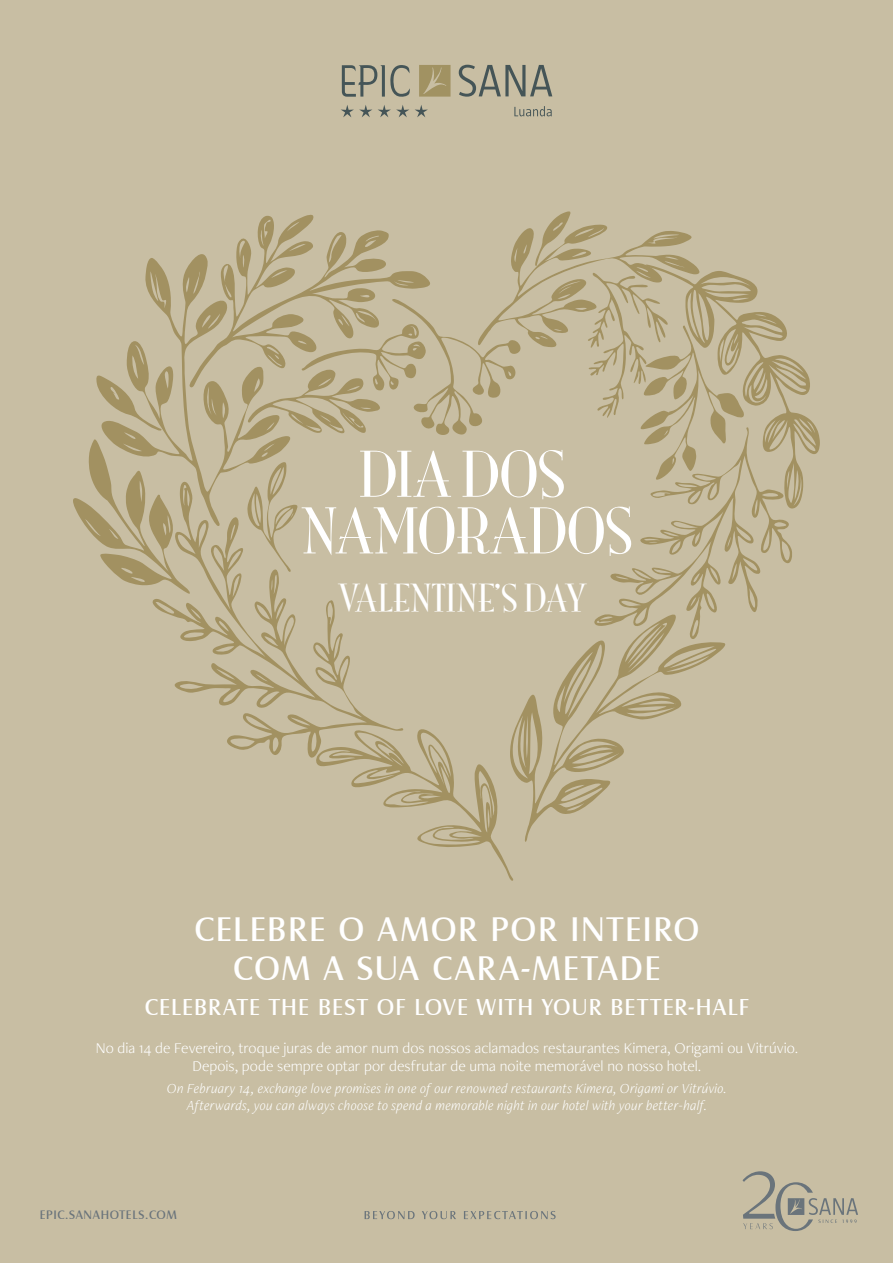
<style>
.page{position:relative;width:893px;height:1263px;background:#c8bea3}
.page>*{position:absolute;margin:0;border:0;box-sizing:border-box;transform-origin:0 0}
.t1{font:58.35px/56.6px "Mona Lisa Solid ITCTT";letter-spacing:-.01em;color:#fff;text-align:center}
.t2{font:35.25px/38.7px "Castle T";letter-spacing:.045em;color:#fff;text-align:center}
.t3{font:34.35px "Mona Lisa Solid ITCTT";letter-spacing:.01em;color:#fff}
.t4{font:23.85px "Castle T";letter-spacing:.05em;color:#fff}
.t5{font:300 15.6px/18px "Freight Neo Pro";color:#fff;text-align:center}
.t6{font:italic 300 14.4px/16.8px "Freight Neo Pro";color:#fff;text-align:center}
.t7{font:12.75px "Castle T";letter-spacing:.05em;color:#6a747b}
</style>
<div class="page">
<svg style="left:365px;top:1211px;width:50px;height:8px"></svg>
<svg style="left:422px;top:1211px;width:34px;height:8px"></svg>
<svg style="left:464px;top:1211px;width:92px;height:8px"></svg>
<svg style="left:742px;top:1171px;width:116px;height:60px"></svg>
<svg style="left:174px;top:639px;width:211px;height:119px"></svg>
<svg style="left:315px;top:726px;width:199px;height:155px"></svg>
<svg style="left:73px;top:211px;width:747px;height:428px"></svg>
<svg style="left:510px;top:609px;width:217px;height:233px"></svg>
<svg style="left:342px;top:65px;width:68px;height:32px"></svg>
<svg style="left:341px;top:105px;width:87px;height:12px"></svg>
<svg style="left:419px;top:65px;width:32px;height:32px"></svg>
<svg style="left:459px;top:65px;width:93px;height:32px"></svg>
<svg style="left:514px;top:106px;width:38px;height:10px"></svg>
<h1 class="t1" style="left:302px;top:443px;width:333px">DIA DOS<br>NAMORADOS</h1>
<h3 class="t3" style="left:338px;top:571px;width:250px">VALENTINE’S DAY</h3>
<h2 class="t2" style="left:194px;top:911px;width:507px">CELEBRE O AMOR POR INTEIRO<br>COM A SUA CARA-METADE</h2>
<h3 class="t4" style="left:145px;top:993px;width:606px">CELEBRATE THE BEST OF LOVE WITH YOUR BETTER-HALF</h3>
<p class="t5" style="left:96px;top:1039px;width:704px">No dia 14 de Fevereiro, troque juras de amor num dos nossos aclamados restaurantes Kimera, Origami ou Vitrúvio.<br>Depois, pode sempre optar por desfrutar de uma noite memorável no nosso hotel.</p>
<p class="t6" style="left:167px;top:1079px;width:562px">On February 14, exchange love promises in one of our renowned restaurants Kimera, Origami or Vitrúvio.<br>Afterwards, you can always choose to spend a memorable night in our hotel with your better-half.</p>
<p class="t7" style="left:40px;top:1207px;width:139px">EPIC.SANAHOTELS.COM</p>
</div>
